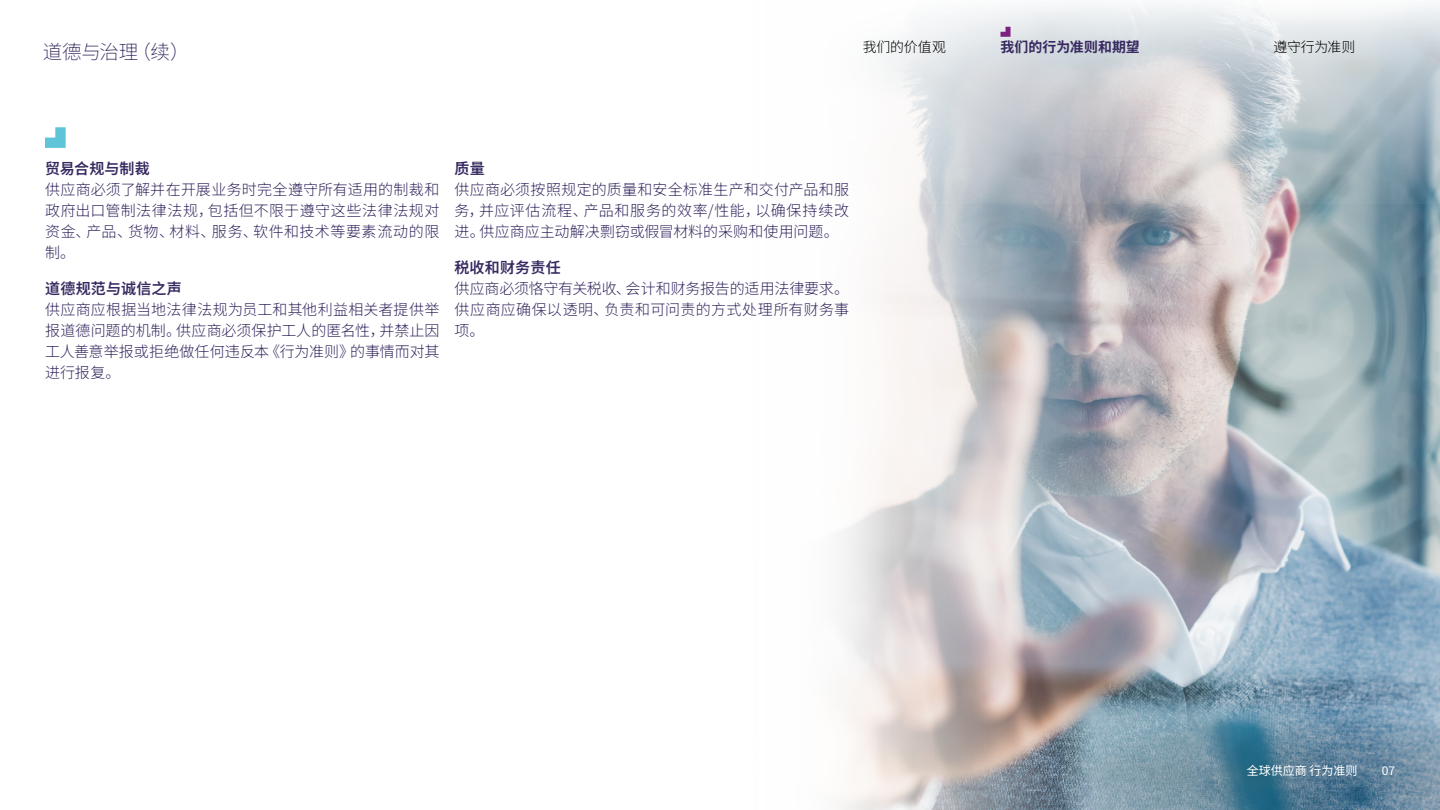
<style>
.page{position:relative;width:1440px;height:810px;background:#fff}
.page>*{position:absolute;margin:0;border:0;box-sizing:border-box;transform-origin:0 0}
.t1{font:200 19.5px "Noto Sans SC";letter-spacing:-.01em;color:#382a61}
.t2{font:300 15px/21px "Noto Sans SC";letter-spacing:.015em;color:#382a61;text-align:justify}
.t3{font:600 15px "Noto Sans SC";letter-spacing:.015em;color:#382a61}
.t4{font:300 13.88px "Noto Sans SC";letter-spacing:-.01em;color:#000}
.t5{font:700 13.88px "Noto Sans SC";letter-spacing:.005em;color:#382a61}
.t6{font:12px "Noto Sans SC";color:#fff}
</style>
<div class="page">
<img style="left:1089px;top:204px;width:351px;height:503px">
<svg style="left:840px;top:204px;width:249px;height:606px"></svg>
<svg style="left:885px;top:5px;width:555px;height:199px;background:#ccd1d6"></svg>
<svg style="left:1038px;top:707px;width:402px;height:103px;background:#6e90a4"></svg>
<svg style="left:45px;top:127px;width:21px;height:21px"></svg>
<svg style="left:1000px;top:27px;width:11px;height:10px"></svg>
<h1 class="t1" style="left:43px;top:41px;width:148px">道德与治理（续）</h1>
<p class="t4" style="left:863px;top:39px;width:85px">我们的价值观</p>
<p class="t5" style="left:1000px;top:39px;width:141px">我们的行为准则和期望</p>
<p class="t4" style="left:1274px;top:39px;width:83px">遵守行为准则</p>
<p class="t3" style="left:45px;top:160px;width:106px">贸易合规与制裁</p>
<p class="t2" style="left:45px;top:179px;width:396px">供应商必须了解并在开展业务时完全遵守所有适用的制裁和政府出口管制法律法规，包括但不限于遵守这些法律法规对资金、产品、货物、材料、服务、软件和技术等要素流动的限制。</p>
<p class="t3" style="left:45px;top:280px;width:138px">道德规范与诚信之声</p>
<p class="t2" style="left:45px;top:299px;width:396px">供应商应根据当地法律法规为员工和其他利益相关者提供举报道德问题的机制。供应商必须保护工人的匿名性，并禁止因工人善意举报或拒绝做任何违反本《行为准则》的事情而对其进行报复。</p>
<p class="t3" style="left:454px;top:160px;width:32px">质量</p>
<p class="t2" style="left:454px;top:179px;width:396px">供应商必须按照规定的质量和安全标准生产和交付产品和服务，并应评估流程、产品和服务的效率/性能，以确保持续改进。供应商应主动解决剽窃或假冒材料的采购和使用问题。</p>
<p class="t3" style="left:454px;top:259px;width:108px">税收和财务责任</p>
<p class="t2" style="left:454px;top:278px;width:396px">供应商必须恪守有关税收、会计和财务报告的适用法律要求。供应商应确保以透明、负责和可问责的方式处理所有财务事项。</p>
<p class="t6" style="left:1247px;top:763px;width:112px">全球供应商 行为准则</p>
<p class="t6" style="left:1382px;top:763px;width:15px">07</p>
</div>
